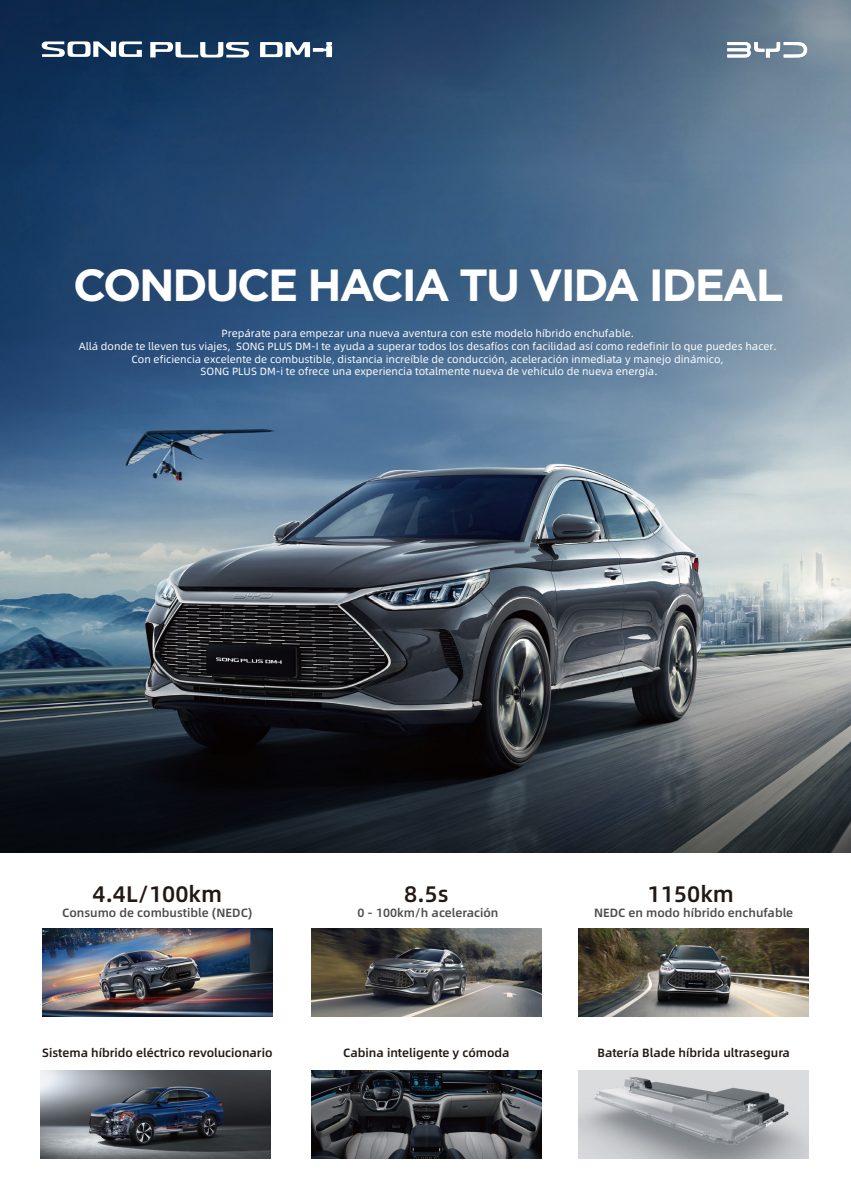
<style>
.page{position:relative;width:851px;height:1191px;background:#fff}
.page>*{position:absolute;margin:0;border:0;box-sizing:border-box;transform-origin:0 0}
.t1{font:700 45px "Gotham";letter-spacing:-.05em;color:#fff}
.t2{font:500 22.5px "Alibaba Sans";color:#221815}
.t3{font:500 12px "Alibaba Sans";color:#221815}
.t4{font:500 12px "Alibaba Sans";color:#4d4d4d}
.t5{font:10.5px/12.6px "Alibaba Sans";color:#fff;text-align:center}
</style>
<div class="page">
<img style="left:0;top:168px;width:850px;height:479px">
<svg style="left:0;top:647px;width:850px;height:205px;background:#31373c"></svg>
<img style="left:34px;top:224px;width:787px;height:124px">
<img style="left:311px;top:1070px;width:230px;height:88px">
<img style="left:578px;top:1070px;width:230px;height:88px">
<svg style="left:0;top:0;width:850px;height:168px;background:#335172"></svg>
<svg style="left:42px;top:41px;width:100px;height:16px"></svg>
<svg style="left:150px;top:42px;width:99px;height:15px"></svg>
<svg style="left:260px;top:42px;width:72px;height:15px"></svg>
<svg style="left:727px;top:42px;width:80px;height:15px"></svg>
<img style="left:43px;top:928px;width:229px;height:88px">
<img style="left:311px;top:928px;width:230px;height:88px">
<img style="left:578px;top:928px;width:230px;height:88px">
<img style="left:41px;top:1070px;width:229px;height:88px">
<h1 class="t1" style="left:73px;top:259px;width:712px">CONDUCE HACIA TU VIDA IDEAL</h1>
<p class="t5" style="left:79px;top:327px;width:699px">Prepárate para empezar una nueva aventura con este modelo híbrido enchufable.<br>Allá donde te lleven tus viajes, SONG PLUS DM-I te ayuda a superar todos los desafíos con facilidad así como redefinir lo que puedes hacer.<br>Con eficiencia excelente de combustible, distancia increíble de conducción, aceleración inmediata y manejo dinámico,<br>SONG PLUS DM-i te ofrece una experiencia totalmente nueva de vehículo de nueva energía.</p>
<h2 class="t2" style="left:93px;top:877px;width:131px">4.4L/100km</h2>
<p class="t4" style="left:62px;top:903px;width:192px">Consumo de combustible (NEDC)</p>
<h2 class="t2" style="left:404px;top:877px;width:46px">8.5s</h2>
<p class="t4" style="left:357px;top:903px;width:142px">0 - 100km/h aceleración</p>
<h2 class="t2" style="left:647px;top:877px;width:88px">1150km</h2>
<p class="t4" style="left:594px;top:903px;width:201px">NEDC en modo híbrido enchufable</p>
<p class="t3" style="left:42px;top:1043px;width:232px">Sistema híbrido eléctrico revolucionario</p>
<p class="t3" style="left:343px;top:1043px;width:168px">Cabina inteligente y cómoda</p>
<p class="t3" style="left:597px;top:1043px;width:194px">Batería Blade híbrida ultrasegura</p>
</div>
